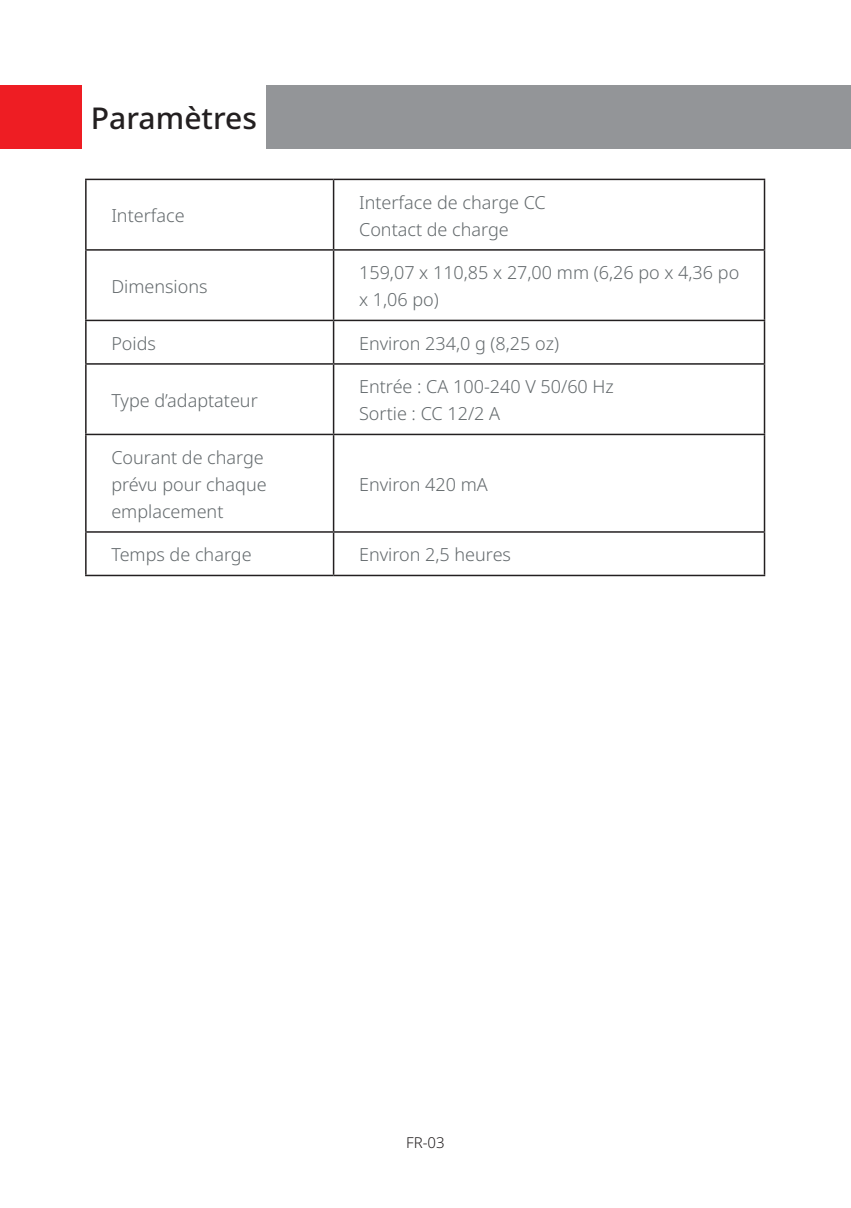
<style>
.page{position:relative;width:851px;height:1208px;background:#fff}
.page>*{position:absolute;margin:0;border:0;box-sizing:border-box;transform-origin:0 0}
.Heading{font:500 30px "Noto Sans";color:#231f20}
.Light_5pt{font:300 18px/27px "Noto Sans";color:#63696c}
.t1{font:300 15px "Noto Sans";color:#231f20}
</style>
<div class="page">
<div style="left:82px;top:85px;width:768px;height:63px;background:#939598"></div>
<div style="left:0;top:85px;width:82px;height:63px;background:#ee1d23"></div>
<hr style="left:85px;top:179px;width:248px;height:1px;background:#231f20">
<hr style="left:85px;top:180px;width:2px;height:69px;background:#231f20">
<hr style="left:333px;top:179px;width:432px;height:1px;background:#231f20">
<hr style="left:333px;top:180px;width:1px;height:69px;background:#231f20">
<hr style="left:763px;top:180px;width:2px;height:69px;background:#231f20">
<hr style="left:85px;top:249px;width:248px;height:2px;background:#231f20">
<hr style="left:85px;top:251px;width:2px;height:69px;background:#231f20">
<hr style="left:333px;top:249px;width:432px;height:2px;background:#231f20">
<hr style="left:333px;top:251px;width:1px;height:69px;background:#231f20">
<hr style="left:763px;top:251px;width:2px;height:69px;background:#231f20">
<hr style="left:85px;top:320px;width:248px;height:1px;background:#231f20">
<hr style="left:85px;top:321px;width:2px;height:42px;background:#231f20">
<hr style="left:333px;top:320px;width:432px;height:1px;background:#231f20">
<hr style="left:333px;top:321px;width:1px;height:42px;background:#231f20">
<hr style="left:763px;top:321px;width:2px;height:42px;background:#231f20">
<hr style="left:85px;top:363px;width:248px;height:2px;background:#231f20">
<hr style="left:85px;top:365px;width:2px;height:69px;background:#231f20">
<hr style="left:333px;top:363px;width:432px;height:2px;background:#231f20">
<hr style="left:333px;top:365px;width:1px;height:69px;background:#231f20">
<hr style="left:763px;top:365px;width:2px;height:69px;background:#231f20">
<hr style="left:85px;top:434px;width:248px;height:1px;background:#231f20">
<hr style="left:85px;top:435px;width:2px;height:96px;background:#231f20">
<hr style="left:333px;top:434px;width:432px;height:1px;background:#231f20">
<hr style="left:333px;top:435px;width:1px;height:96px;background:#231f20">
<hr style="left:763px;top:435px;width:2px;height:96px;background:#231f20">
<hr style="left:85px;top:531px;width:248px;height:2px;background:#231f20">
<hr style="left:85px;top:533px;width:2px;height:42px;background:#231f20">
<hr style="left:333px;top:531px;width:432px;height:2px;background:#231f20">
<hr style="left:333px;top:533px;width:1px;height:42px;background:#231f20">
<hr style="left:763px;top:533px;width:2px;height:42px;background:#231f20">
<hr style="left:85px;top:575px;width:248px;height:1px;background:#231f20">
<hr style="left:333px;top:575px;width:432px;height:1px;background:#231f20">
<div style="left:82px;top:85px;width:183px;height:63px;background:#fff"></div>
<p class="Heading" style="left:91px;top:101px;width:167px">Paramètres</p>
<p class="Light_5pt" style="left:111px;top:203px;width:75px">Interface</p>
<p class="Light_5pt" style="left:111px;top:273px;width:98px">Dimensions</p>
<p class="Light_5pt" style="left:359px;top:189px;width:188px">Interface de charge CC</p>
<p class="Light_5pt" style="left:359px;top:216px;width:151px">Contact de charge</p>
<p class="Light_5pt" style="left:359px;top:260px;width:381px">159,07 x 110,85 x 27,00 mm (6,26 po x 4,36 po x 1,06 po)</p>
<p class="Light_5pt" style="left:111px;top:330px;width:46px">Poids</p>
<p class="Light_5pt" style="left:359px;top:330px;width:201px">Environ 234,0 g (8,25 oz)</p>
<p class="Light_5pt" style="left:111px;top:387px;width:148px">Type d’adaptateur</p>
<p class="Light_5pt" style="left:359px;top:374px;width:256px">Entrée : CA 100-240 V 50/60 Hz</p>
<p class="Light_5pt" style="left:359px;top:401px;width:142px">Sortie : CC 12/2 A</p>
<p class="Light_5pt" style="left:111px;top:444px;width:157px">Courant de charge prévu pour chaque emplacement</p>
<p class="Light_5pt" style="left:359px;top:471px;width:130px">Environ 420 mA</p>
<p class="Light_5pt" style="left:111px;top:542px;width:142px">Temps de charge</p>
<p class="Light_5pt" style="left:359px;top:542px;width:153px">Environ 2,5 heures</p>
<p class="t1" style="left:406px;top:1134px;width:40px">FR-03</p>
</div>
